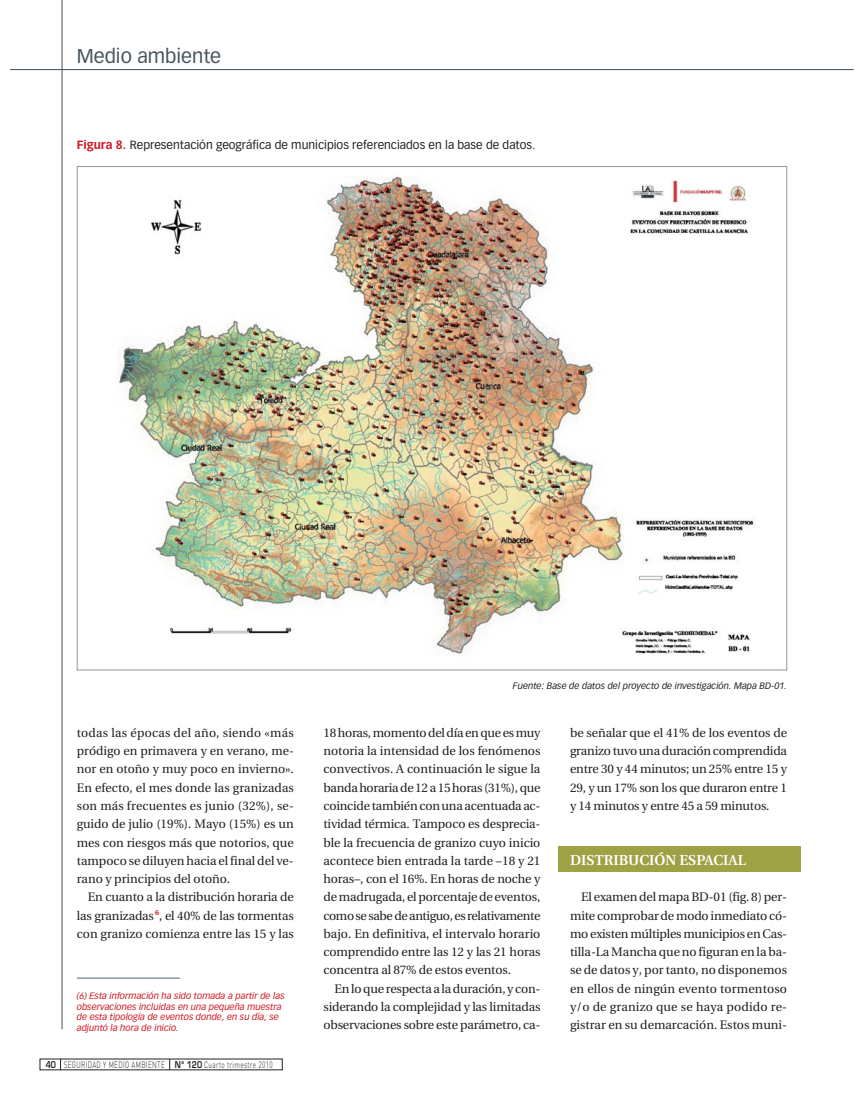
<style>
.page{position:relative;width:864px;height:1099px;background:#fff}
.page>*{position:absolute;margin:0;border:0;box-sizing:border-box;transform-origin:0 0}
.t1{font:19.65px "Vectora LT";color:#455560}
.t2{font:600 14.4px "Utopia";color:#fff}
.t3{font:12.45px/18.3px "Utopia";letter-spacing:-.01em;color:#231f20;text-align:justify}
.t4{font:11.7px "Vectora LT";color:#231f20}
.t5{font:italic 9.15px/10.5px "Vectora LT";color:#ce171e}
.t6{font:italic 9.15px "Vectora LT";color:#231f20}
.t7{font:300 9.15px "DIN";letter-spacing:.05em;color:#231f20;scale:.7 1}
.s1{font-weight:700;color:#ce171e}
.s2{font-family:"Eurostile";font-weight:600}
</style>
<div class="page">
<div style="left:558px;top:846px;width:243px;height:26px;background:#9ea245"></div>
<hr style="left:62px;top:1px;width:1px;height:1028px;background:#455560">
<hr style="left:10px;top:69px;width:844px;height:1px;background:#455560">
<hr style="left:77px;top:978px;width:103px;height:1px;background:#4d6871">
<img style="left:119px;top:176px;width:637px;height:480px">
<h1 class="t1" style="left:77px;top:47px;width:146px">Medio ambiente</h1>
<p class="t4" style="left:77px;top:140px;width:460px"><span class="s1">Figura 8.</span> Representación geográfica de municipios referenciados en la base de datos.</p>
<p class="t3" style="left:77px;top:724px;width:219px">todas las épocas del año, siendo «más pródigo en primavera y en verano, me&shy;nor en otoño y muy poco en invierno».<br>En efecto, el mes donde las granizadas son más frecuentes es junio (32%), se&shy;guido de julio (19%). Mayo (15%) es un mes con riesgos más que notorios, que tampoco se diluyen hacia el final del ve&shy;rano y principios del otoño.</p>
<p class="t3" style="left:77px;top:889px;width:219px;text-indent:11px">En cuanto a la distribución horaria de las granizadas <sup>6</sup>, el 40% de las tormentas con granizo comienza entre las 15 y las</p>
<p class="t5" style="left:77px;top:991px;width:209px">(6) Esta información ha sido tomada a partir de las observaciones incluidas en una pequeña muestra de esta tipología de eventos donde, en su día, se adjuntó la hora de inicio.</p>
<p class="t7" style="left:46px;top:1060px;width:326px"><span class="s2">40</span> SEGURIDAD Y MEDIO AMBIENTE <span class="s2">Nº 120</span> Cuarto trimestre 2010</p>
<p class="t6" style="left:513px;top:681px;width:276px">Fuente: Base de datos del proyecto de investigación. Mapa BD-01.</p>
<p class="t3" style="left:323px;top:724px;width:219px">18 horas, momento del día en que es muy notoria la intensidad de los fenómenos convectivos. A continuación le sigue la banda horaria de 12 a 15 horas (31%), que coincide también con una acentuada ac&shy;tividad térmica. Tampoco es desprecia&shy;ble la frecuencia de granizo cuyo inicio acontece bien entrada la tarde –18 y 21 horas–, con el 16%. En horas de noche y de madrugada, el porcentaje de eventos, como se sabe de antiguo, es relativamente bajo. En definitiva, el intervalo horario comprendido entre las 12 y las 21 horas concentra al 87% de estos eventos.</p>
<p class="t3" style="left:323px;top:980px;width:219px;text-indent:11px">En lo que respecta a la duración, y con&shy;siderando la complejidad y las limitadas observaciones sobre este parámetro, ca-</p>
<p class="t3" style="left:570px;top:724px;width:219px">be señalar que el 41% de los eventos de granizo tuvo una duración comprendida entre 30 y 44 minutos; un 25% entre 15 y 29, y un 17% son los que duraron entre 1 y 14 minutos y entre 45 a 59 minutos.</p>
<p class="t2" style="left:570px;top:854px;width:177px">DISTRIBUCIÓN ESPACIAL</p>
<p class="t3" style="left:570px;top:889px;width:219px;text-indent:11px">El examen del mapa BD-01 (fig. 8) per&shy;mite comprobar de modo inmediato có&shy;mo existen múltiples municipios en Cas&shy;tilla-La Mancha que no figuran en la ba&shy;se de datos y, por tanto, no disponemos en ellos de ningún evento tormentoso y/o de granizo que se haya podido re&shy;gistrar en su demarcación. Estos muni-</p>
</div>
